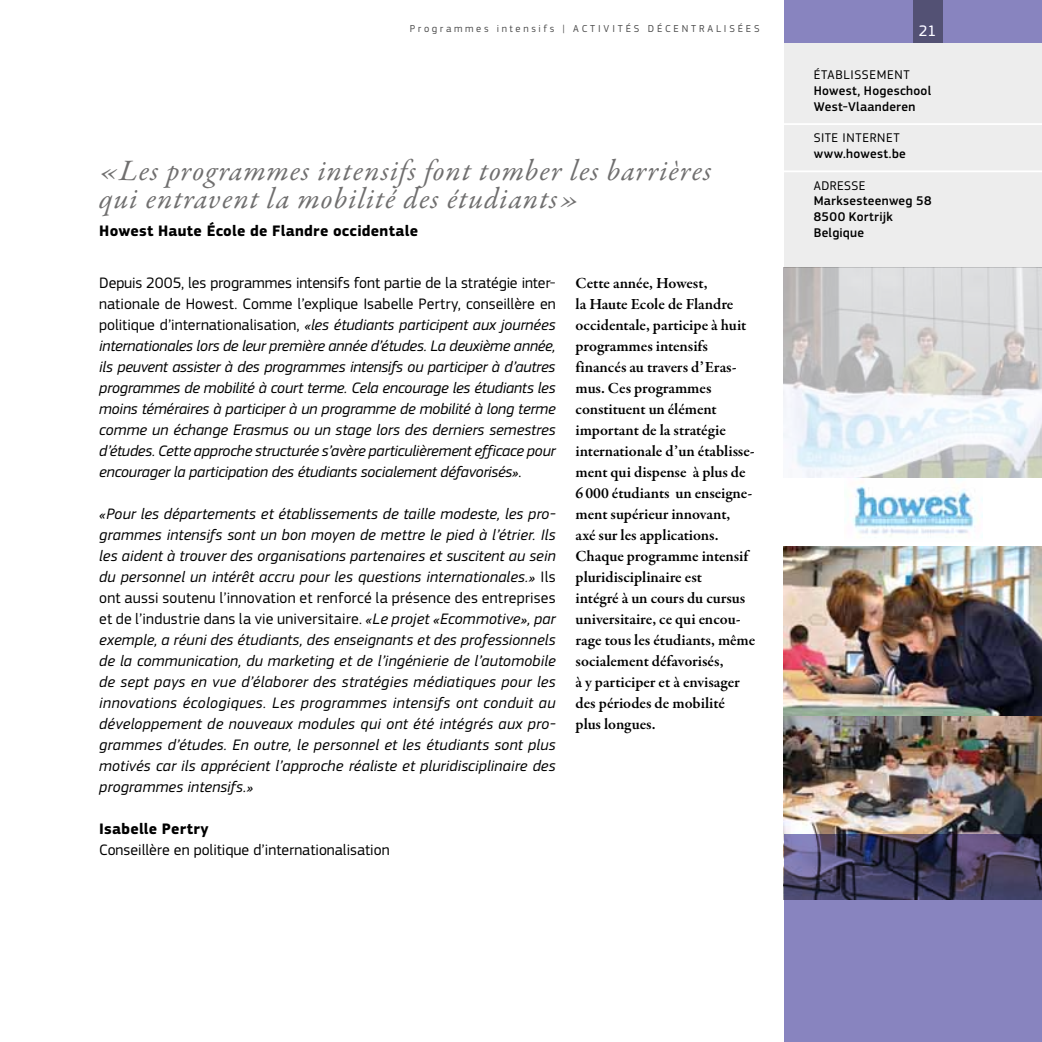
<style>
.page{position:relative;width:1042px;height:1042px;background:#fff}
.page>*{position:absolute;margin:0;border:0;box-sizing:border-box;transform-origin:0 0}
.t1{font:italic 29.75px/28px "Garamond Premr Pro";letter-spacing:.035em;color:#706f6f}
.t2{font:italic 15.75px/21px "EC Square Sans Pro";color:#000;text-align:justify}
.t3{font:600 15.75px/21px "Garamond Premr Pro";letter-spacing:-.005em;color:#000}
.t4{font:700 15.75px "EC Square Sans Pro";letter-spacing:.015em;color:#000}
.t5{font:15.75px "EC Square Sans Pro";color:#000}
.t6{font:15.75px "EC Square Sans Pro";color:#fff}
.t7{font:500 13.12px/15.8px "EC Square Sans Pro";letter-spacing:.02em;color:#000}
.t8{font:13.12px "EC Square Sans Pro";letter-spacing:.03em;color:#000}
.t9{font:10.5px "EC Square Sans Pro";letter-spacing:.27em;color:#000}
.s1{font-style:normal}
</style>
<div class="page">
<div style="left:784px;top:43px;width:258px;height:225px;background:#ededed"></div>
<div style="left:784px;top:0;width:258px;height:43px;background:#8884bf"></div>
<img style="left:784px;top:268px;width:258px;height:209px">
<hr style="left:784px;top:123px;width:258px;height:2px;background:#fff">
<hr style="left:784px;top:170px;width:258px;height:2px;background:#fff">
<img style="left:848px;top:477px;width:134px;height:61px">
<img style="left:784px;top:547px;width:258px;height:170px">
<img style="left:784px;top:717px;width:258px;height:117px">
<svg style="left:784px;top:834px;width:258px;height:208px;background:#726ea0"></svg>
<p class="t9" style="left:410px;top:22px;width:351px">Programmes intensifs | Activités décentralisées</p>
<h1 class="t1" style="left:99px;top:158px;width:614px">«Les programmes intensifs font tomber les barrières qui entravent la mobilité des étudiants»</h1>
<p class="t4" style="left:99px;top:221px;width:320px">Howest Haute École de Flandre occidentale</p>
<p class="t2" style="left:99px;top:273px;width:458px"><span class="s1">Depuis 2005, les programmes intensifs font partie de la stratégie inter&shy;nationale de Howest. Comme l’explique Isabelle Pertry, conseillère en politique d’internationalisation,</span> «les étudiants participent aux journées internationales lors de leur première année d’études. La deuxième année, ils peuvent assister à des programmes intensifs ou participer à d’autres programmes de mobilité à court terme. Cela encourage les étudiants les moins téméraires à participer à un programme de mobilité à long terme comme un échange Erasmus ou un stage lors des derniers semestres d’études. Cette approche structurée s’avère particulièrement efficace pour encourager la participation des étudiants socialement défavorisés»<span class="s1">.</span></p>
<p class="t2" style="left:99px;top:504px;width:458px">«Pour les départements et établissements de taille modeste, les pro&shy;grammes intensifs sont un bon moyen de mettre le pied à l’étrier. Ils les aident à trouver des organisations partenaires et suscitent au sein du personnel un intérêt accru pour les questions internationales.» <span class="s1">Ils ont aussi soutenu l’innovation et renforcé la présence des entreprises et de l’industrie dans la vie universitaire.</span> «Le projet «Ecommotive», par exemple, a réuni des étudiants, des enseignants et des professionnels de la communication, du marketing et de l’ingénierie de l’automobile de sept pays en vue d’élaborer des stratégies médiatiques pour les innovations écologiques. Les programmes intensifs ont conduit au développement de nouveaux modules qui ont été intégrés aux pro&shy;grammes d’études. En outre, le personnel et les étudiants sont plus motivés car ils apprécient l’approche réaliste et pluridisciplinaire des programmes intensifs.»</p>
<p class="t4" style="left:99px;top:819px;width:111px">Isabelle Pertry</p>
<p class="t5" style="left:99px;top:841px;width:292px">Conseillère en politique d’internationalisation</p>
<p class="t3" style="left:575px;top:273px;width:181px">Cette année, Howest,<br>la Haute Ecole de Flandre occidentale, participe à huit programmes intensifs financés au travers d’Eras&shy;mus. Ces programmes constituent un élément important de la stratégie internationale d’un établisse&shy;ment qui dispense à plus de<br>6 000 étudiants un enseigne&shy;ment supérieur innovant,<br>axé sur les applications.<br>Chaque programme intensif pluridisciplinaire est<br>intégré à un cours du cursus universitaire, ce qui encou&shy;rage tous les étudiants, même socialement défavorisés,<br>à y participer et à envisager des périodes de mobilité<br>plus longues.</p>
<p class="t6" style="left:919px;top:22px;width:19px">21</p>
<p class="t8" style="left:814px;top:67px;width:9px">établissement</p>
<p class="t7" style="left:814px;top:83px;width:119px">Howest, Hogeschool<br>West-Vlaanderen</p>
<p class="t8" style="left:814px;top:130px;width:37px">SITE internet</p>
<p class="t7" style="left:814px;top:146px;width:94px">www.howest.be</p>
<p class="t8" style="left:814px;top:178px;width:53px">ADRESSE</p>
<p class="t7" style="left:814px;top:193px;width:119px">Marksesteenweg 58<br>8500 Kortrijk<br>Belgique</p>
</div>
